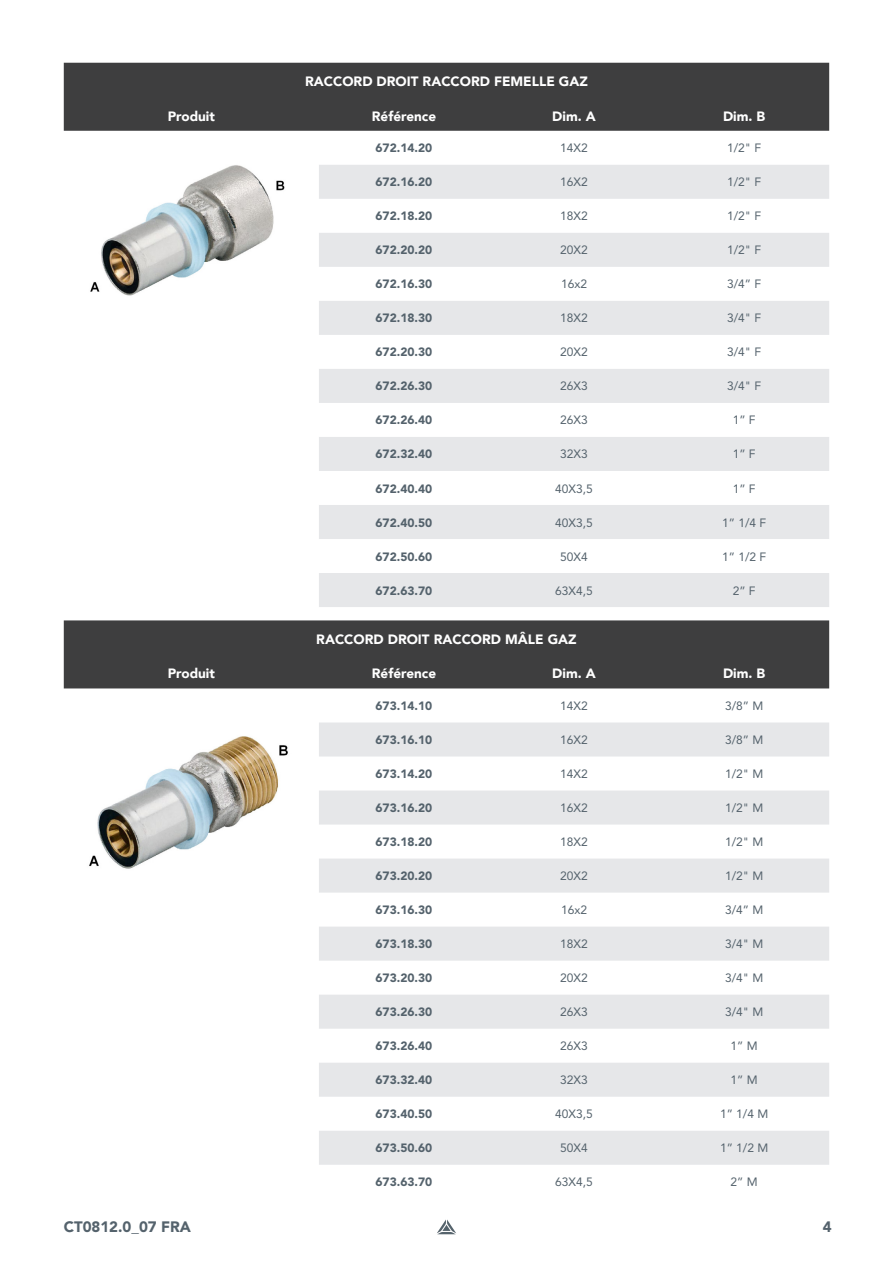
<style>
.page{position:relative;width:893px;height:1263px;background:#fff}
.page>*{position:absolute;margin:0;border:0;box-sizing:border-box;transform-origin:0 0}
.t1{font:900 15px "Avenir LT Pro";color:#54626c}
.t2{font:900 13.5px "Avenir";color:#fff}
.t3{font:900 12px "Avenir LT Pro";color:#54626c}
.t4{font:12px "Avenir LT Pro";color:#54626c}
</style>
<div class="page">
<svg style="left:437px;top:1219px;width:19px;height:15px"></svg>
<div style="left:64px;top:63px;width:765px;height:68px;background:#3e3e3f"></div>
<svg style="left:319px;top:165px;width:510px;height:442px;fill:#e6e7e9"></svg>
<div style="left:64px;top:620px;width:765px;height:68px;background:#3e3e3f"></div>
<svg style="left:319px;top:722px;width:510px;height:443px;fill:#e6e7e9"></svg>
<img style="left:90px;top:165px;width:195px;height:131px">
<img style="left:89px;top:736px;width:199px;height:133px">
<p class="t2" style="left:305px;top:70px;width:284px">RACCORD DROIT RACCORD FEMELLE GAZ</p>
<p class="t2" style="left:168px;top:104px;width:49px">Produit</p>
<p class="t2" style="left:372px;top:104px;width:66px">Référence</p>
<p class="t2" style="left:552px;top:104px;width:45px">Dim. A</p>
<p class="t2" style="left:723px;top:104px;width:44px">Dim. B</p>
<p class="t3" style="left:376px;top:141px;width:58px">672.14.20</p>
<p class="t4" style="left:560px;top:141px;width:29px">14X2</p>
<p class="t4" style="left:727px;top:141px;width:36px">1/2" F</p>
<p class="t3" style="left:376px;top:175px;width:58px">672.16.20</p>
<p class="t4" style="left:560px;top:175px;width:29px">16X2</p>
<p class="t4" style="left:727px;top:175px;width:36px">1/2" F</p>
<p class="t3" style="left:376px;top:209px;width:58px">672.18.20</p>
<p class="t4" style="left:560px;top:209px;width:29px">18X2</p>
<p class="t4" style="left:727px;top:209px;width:36px">1/2" F</p>
<p class="t3" style="left:376px;top:243px;width:58px">672.20.20</p>
<p class="t4" style="left:560px;top:243px;width:29px">20X2</p>
<p class="t4" style="left:727px;top:243px;width:36px">1/2" F</p>
<p class="t3" style="left:376px;top:277px;width:58px">672.16.30</p>
<p class="t4" style="left:561px;top:277px;width:28px">16x2</p>
<p class="t4" style="left:727px;top:277px;width:36px">3/4” F</p>
<p class="t3" style="left:376px;top:311px;width:58px">672.18.30</p>
<p class="t4" style="left:560px;top:311px;width:29px">18X2</p>
<p class="t4" style="left:727px;top:311px;width:36px">3/4" F</p>
<p class="t3" style="left:376px;top:345px;width:58px">672.20.30</p>
<p class="t4" style="left:560px;top:345px;width:29px">20X2</p>
<p class="t4" style="left:727px;top:345px;width:36px">3/4" F</p>
<p class="t3" style="left:376px;top:379px;width:58px">672.26.30</p>
<p class="t4" style="left:560px;top:379px;width:29px">26X3</p>
<p class="t4" style="left:727px;top:379px;width:36px">3/4" F</p>
<p class="t3" style="left:376px;top:413px;width:58px">672.26.40</p>
<p class="t4" style="left:560px;top:413px;width:29px">26X3</p>
<p class="t4" style="left:733px;top:413px;width:24px">1” F</p>
<p class="t3" style="left:376px;top:447px;width:58px">672.32.40</p>
<p class="t4" style="left:560px;top:447px;width:29px">32X3</p>
<p class="t4" style="left:733px;top:447px;width:24px">1” F</p>
<p class="t3" style="left:376px;top:481px;width:58px">672.40.40</p>
<p class="t4" style="left:555px;top:481px;width:39px">40X3,5</p>
<p class="t4" style="left:733px;top:481px;width:24px">1” F</p>
<p class="t3" style="left:376px;top:515px;width:58px">672.40.50</p>
<p class="t4" style="left:555px;top:515px;width:39px">40X3,5</p>
<p class="t4" style="left:722px;top:515px;width:46px">1” 1/4 F</p>
<p class="t3" style="left:376px;top:549px;width:58px">672.50.60</p>
<p class="t4" style="left:560px;top:549px;width:29px">50X4</p>
<p class="t4" style="left:722px;top:549px;width:46px">1” 1/2 F</p>
<p class="t3" style="left:376px;top:583px;width:58px">672.63.70</p>
<p class="t4" style="left:555px;top:583px;width:39px">63X4,5</p>
<p class="t4" style="left:733px;top:583px;width:24px">2” F</p>
<p class="t2" style="left:316px;top:628px;width:262px">RACCORD DROIT RACCORD MÂLE GAZ</p>
<p class="t2" style="left:168px;top:662px;width:49px">Produit</p>
<p class="t2" style="left:372px;top:662px;width:66px">Référence</p>
<p class="t2" style="left:552px;top:662px;width:45px">Dim. A</p>
<p class="t2" style="left:723px;top:662px;width:44px">Dim. B</p>
<p class="t3" style="left:376px;top:699px;width:58px">673.14.10</p>
<p class="t4" style="left:560px;top:698px;width:29px">14X2</p>
<p class="t4" style="left:725px;top:698px;width:40px">3/8” M</p>
<p class="t3" style="left:376px;top:733px;width:58px">673.16.10</p>
<p class="t4" style="left:560px;top:732px;width:29px">16X2</p>
<p class="t4" style="left:725px;top:732px;width:40px">3/8” M</p>
<p class="t3" style="left:376px;top:767px;width:58px">673.14.20</p>
<p class="t4" style="left:560px;top:766px;width:29px">14X2</p>
<p class="t4" style="left:725px;top:766px;width:40px">1/2" M</p>
<p class="t3" style="left:376px;top:801px;width:58px">673.16.20</p>
<p class="t4" style="left:560px;top:800px;width:29px">16X2</p>
<p class="t4" style="left:725px;top:800px;width:40px">1/2" M</p>
<p class="t3" style="left:376px;top:835px;width:58px">673.18.20</p>
<p class="t4" style="left:560px;top:834px;width:29px">18X2</p>
<p class="t4" style="left:725px;top:834px;width:40px">1/2" M</p>
<p class="t3" style="left:376px;top:869px;width:58px">673.20.20</p>
<p class="t4" style="left:560px;top:869px;width:29px">20X2</p>
<p class="t4" style="left:725px;top:869px;width:40px">1/2" M</p>
<p class="t3" style="left:376px;top:903px;width:58px">673.16.30</p>
<p class="t4" style="left:561px;top:903px;width:28px">16x2</p>
<p class="t4" style="left:725px;top:903px;width:40px">3/4” M</p>
<p class="t3" style="left:376px;top:937px;width:58px">673.18.30</p>
<p class="t4" style="left:560px;top:937px;width:29px">18X2</p>
<p class="t4" style="left:725px;top:937px;width:40px">3/4" M</p>
<p class="t3" style="left:376px;top:971px;width:58px">673.20.30</p>
<p class="t4" style="left:560px;top:971px;width:29px">20X2</p>
<p class="t4" style="left:725px;top:971px;width:40px">3/4" M</p>
<p class="t3" style="left:376px;top:1005px;width:58px">673.26.30</p>
<p class="t4" style="left:560px;top:1005px;width:29px">26X3</p>
<p class="t4" style="left:725px;top:1005px;width:40px">3/4" M</p>
<p class="t3" style="left:376px;top:1039px;width:58px">673.26.40</p>
<p class="t4" style="left:560px;top:1039px;width:29px">26X3</p>
<p class="t4" style="left:731px;top:1039px;width:29px">1” M</p>
<p class="t3" style="left:376px;top:1073px;width:58px">673.32.40</p>
<p class="t4" style="left:560px;top:1073px;width:29px">32X3</p>
<p class="t4" style="left:731px;top:1073px;width:29px">1” M</p>
<p class="t3" style="left:376px;top:1107px;width:58px">673.40.50</p>
<p class="t4" style="left:555px;top:1107px;width:39px">40X3,5</p>
<p class="t4" style="left:720px;top:1107px;width:50px">1” 1/4 M</p>
<p class="t3" style="left:376px;top:1141px;width:58px">673.50.60</p>
<p class="t4" style="left:560px;top:1141px;width:29px">50X4</p>
<p class="t4" style="left:720px;top:1141px;width:50px">1” 1/2 M</p>
<p class="t3" style="left:376px;top:1175px;width:58px">673.63.70</p>
<p class="t4" style="left:555px;top:1175px;width:39px">63X4,5</p>
<p class="t4" style="left:731px;top:1175px;width:29px">2” M</p>
<p class="t1" style="left:64px;top:1218px;width:129px">CT0812.0_07 FRA</p>
<p class="t1" style="left:823px;top:1218px;width:10px">4</p>
</div>
